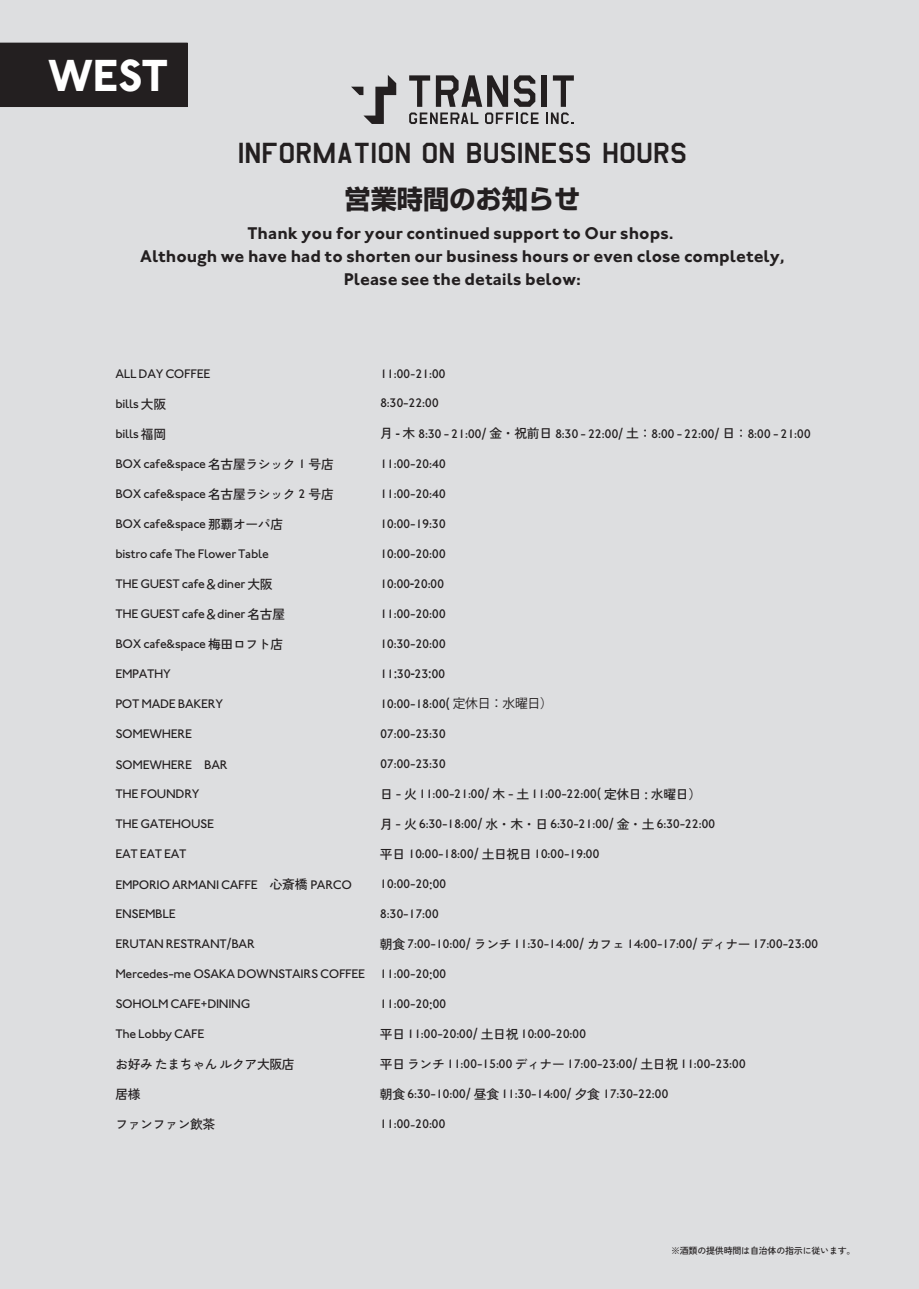
<style>
.page{position:relative;width:919px;height:1289px;background:#fff}
.page>*{position:absolute;margin:0;border:0;box-sizing:border-box;transform-origin:0 0}
.t1{font:700 46.35px "Johnston ITC Std";color:#fff}
.t2{font:34.05px "Amarillo USAF";color:#231f20}
.t3{font:700 26.25px "Shin Go Pro";color:#231f20}
.t4{font:700 17.4px/23.1px "Johnston ITC Std";color:#231f20;text-align:center}
.t5{font:500 12.75px "Johnston ITC Std";letter-spacing:-.025em;color:#231f20}
.t6{font:12.75px "Zen KGNM";letter-spacing:-.025em;color:#231f20}
.t7{font:9px "Zen KGNM";letter-spacing:-.025em;color:#231f20}
.s1{font-family:"Zen KGNM";font-weight:400}
.s2{font-family:"Shin Go Pro"}
.s3{font-family:"Koz Go Pr 6 N";font-weight:400}
</style>
<div class="page">
<div style="left:0;top:0;width:918px;height:1288px;background:#dddee0"></div>
<div style="left:0;top:43px;width:188px;height:64px;background:#231f20"></div>
<svg style="left:351px;top:75px;width:45px;height:49px"></svg>
<svg style="left:409px;top:75px;width:129px;height:49px"></svg>
<div style="left:541px;top:75px;width:6px;height:32px;background:#231f20"></div>
<svg style="left:546px;top:75px;width:28px;height:49px"></svg>
<h1 class="t1" style="left:48px;top:48px;width:122px">WEST</h1>
<h2 class="t2" style="left:238px;top:135px;width:451px">INFORMATION ON BUSINESS HOURS</h2>
<h3 class="t3" style="left:344px;top:178px;width:237px">営業時間のお知らせ</h3>
<h3 class="t4" style="left:140px;top:221px;width:646px">Thank you for your continued support to Our shops.<br>Although we have had to shorten our business hours or even close completely,<br>Please see the details below:</h3>
<p class="t5" style="left:115px;top:366px;width:96px">ALL DAY COFFEE</p>
<p class="t5" style="left:115px;top:396px;width:52px">bills <span class="s1">大阪</span></p>
<p class="t5" style="left:115px;top:426px;width:52px">bills <span class="s1">福岡</span></p>
<p class="t5" style="left:115px;top:456px;width:220px">BOX cafe&amp;space <span class="s1">名古屋ラシック</span> 1 <span class="s1">号店</span></p>
<p class="t5" style="left:115px;top:486px;width:220px">BOX cafe&amp;space <span class="s1">名古屋ラシック</span> 2 <span class="s1">号店</span></p>
<p class="t5" style="left:115px;top:516px;width:169px">BOX cafe&amp;space <span class="s1">那覇オーパ店</span></p>
<p class="t5" style="left:115px;top:546px;width:155px">bistro cafe The Flower Table</p>
<p class="t5" style="left:115px;top:576px;width:159px">THE GUEST cafe<span class="s1">＆</span>diner <span class="s1">大阪</span></p>
<p class="t5" style="left:115px;top:606px;width:171px">THE GUEST cafe<span class="s1">＆</span>diner <span class="s1">名古屋</span></p>
<p class="t5" style="left:115px;top:636px;width:169px">BOX cafe&amp;space <span class="s1">梅田ロフト店</span></p>
<p class="t5" style="left:115px;top:666px;width:57px">EMPATHY</p>
<p class="t5" style="left:115px;top:696px;width:109px">POT MADE BAKERY</p>
<p class="t5" style="left:115px;top:726px;width:78px">SOMEWHERE</p>
<p class="t5" style="left:115px;top:756px;width:114px">SOMEWHERE BAR</p>
<p class="t5" style="left:115px;top:786px;width:86px">THE FOUNDRY</p>
<p class="t5" style="left:115px;top:816px;width:100px">THE GATEHOUSE</p>
<p class="t5" style="left:115px;top:846px;width:73px">EAT EAT EAT</p>
<p class="t5" style="left:115px;top:876px;width:238px">EMPORIO ARMANI CAFFE<span class="s1">　心斎橋</span> PARCO</p>
<p class="t5" style="left:115px;top:906px;width:62px">ENSEMBLE</p>
<p class="t5" style="left:115px;top:936px;width:141px">ERUTAN RESTRANT/BAR</p>
<p class="t5" style="left:115px;top:966px;width:251px">Mercedes-me OSAKA DOWNSTAIRS COFFEE</p>
<p class="t5" style="left:115px;top:996px;width:136px">SOHOLM CAFE+DINING</p>
<p class="t5" style="left:115px;top:1026px;width:91px">The Lobby CAFE</p>
<p class="t6" style="left:115px;top:1056px;width:181px">お好みたまちゃんルクア大阪店</p>
<p class="t6" style="left:115px;top:1086px;width:27px">居様</p>
<p class="t6" style="left:115px;top:1116px;width:101px">ファンファン飲茶</p>
<p class="t5" style="left:380px;top:366px;width:67px">11:00<span class="s1">-</span>21:00</p>
<p class="t5" style="left:380px;top:395px;width:60px">8:30-22:00</p>
<p class="t5" style="left:380px;top:426px;width:432px"><span class="s1">月</span> <span class="s2">-</span> <span class="s1">木</span> 8:30 - 21:00/ <span class="s1">金・祝前日</span> 8:30 - 22:00/ <span class="s1">土：</span>8:00 - 22:00/ <span class="s1">日：</span>8:00 - 21:00</p>
<p class="t5" style="left:380px;top:455px;width:67px">11:00-20:40</p>
<p class="t5" style="left:380px;top:485px;width:67px">11:00-20:40</p>
<p class="t5" style="left:380px;top:515px;width:67px">10:00-19:30</p>
<p class="t5" style="left:380px;top:545px;width:67px">10:00-20:00</p>
<p class="t5" style="left:380px;top:576px;width:66px">10:00<span class="s2">-</span>20:00</p>
<p class="t5" style="left:380px;top:605px;width:67px">11:00-20:00</p>
<p class="t5" style="left:380px;top:635px;width:67px">10:30-20:00</p>
<p class="t5" style="left:380px;top:666px;width:67px">11<span class="s1">:</span>30<span class="s2">-</span>23<span class="s1">:</span>00</p>
<p class="t5" style="left:380px;top:696px;width:174px">10:00-18:00( <span class="s3">定休日：水曜日）</span></p>
<p class="t5" style="left:380px;top:726px;width:67px">07:00-23:30</p>
<p class="t5" style="left:380px;top:756px;width:67px">07:00-23:30</p>
<p class="t5" style="left:380px;top:786px;width:322px"><span class="s1">日</span> - <span class="s1">火</span> 11:00-21:00/ <span class="s1">木</span> - <span class="s1">土</span> 11:00-22:00( <span class="s1">定休日 : 水曜日）</span></p>
<p class="t5" style="left:380px;top:816px;width:337px"><span class="s1">月</span> - <span class="s1">火</span> 6:30-18:00/ <span class="s1">水・木・日</span> 6:30-21:00/ <span class="s1">金・土</span> 6:30-22:00</p>
<p class="t5" style="left:380px;top:846px;width:221px"><span class="s1">平日</span> 10:00-18:00/ <span class="s1">土日祝日</span> 10:00-19:00</p>
<p class="t5" style="left:380px;top:876px;width:68px">10:00-20<span class="s1">:</span>00</p>
<p class="t5" style="left:380px;top:906px;width:60px">8:30-17:00</p>
<p class="t5" style="left:380px;top:936px;width:440px"><span class="s1">朝食</span> 7:00-10:00/ <span class="s1">ランチ</span> 11:30-14:00/ <span class="s1">カフェ</span> 14:00-17:00/ <span class="s1">ディナー</span> 17:00-23:00</p>
<p class="t5" style="left:380px;top:966px;width:68px">11:00-20<span class="s1">:</span>00</p>
<p class="t5" style="left:380px;top:996px;width:68px">11:00-20<span class="s1">:</span>00</p>
<p class="t5" style="left:380px;top:1026px;width:208px"><span class="s1">平日</span> 11:00-20:00/ <span class="s1">土日祝</span> 10:00-20:00</p>
<p class="t5" style="left:380px;top:1056px;width:367px"><span class="s1">平日ランチ</span> 11:00-15:00 <span class="s1">ディナー</span> 17:00-23:00/ <span class="s1">土日祝</span> 11:00-23:00</p>
<p class="t5" style="left:380px;top:1086px;width:290px"><span class="s1">朝食</span> 6:30-10:00/ <span class="s1">昼食</span> 11:30-14:00/ <span class="s1">夕食</span> 17:30-22:00</p>
<p class="t5" style="left:380px;top:1116px;width:67px">11:00<span class="s1">-</span>20:00</p>
<p class="t7" style="left:671px;top:1244px;width:186px">※酒類の提供時間は自治体の指示に従います。</p>
</div>
